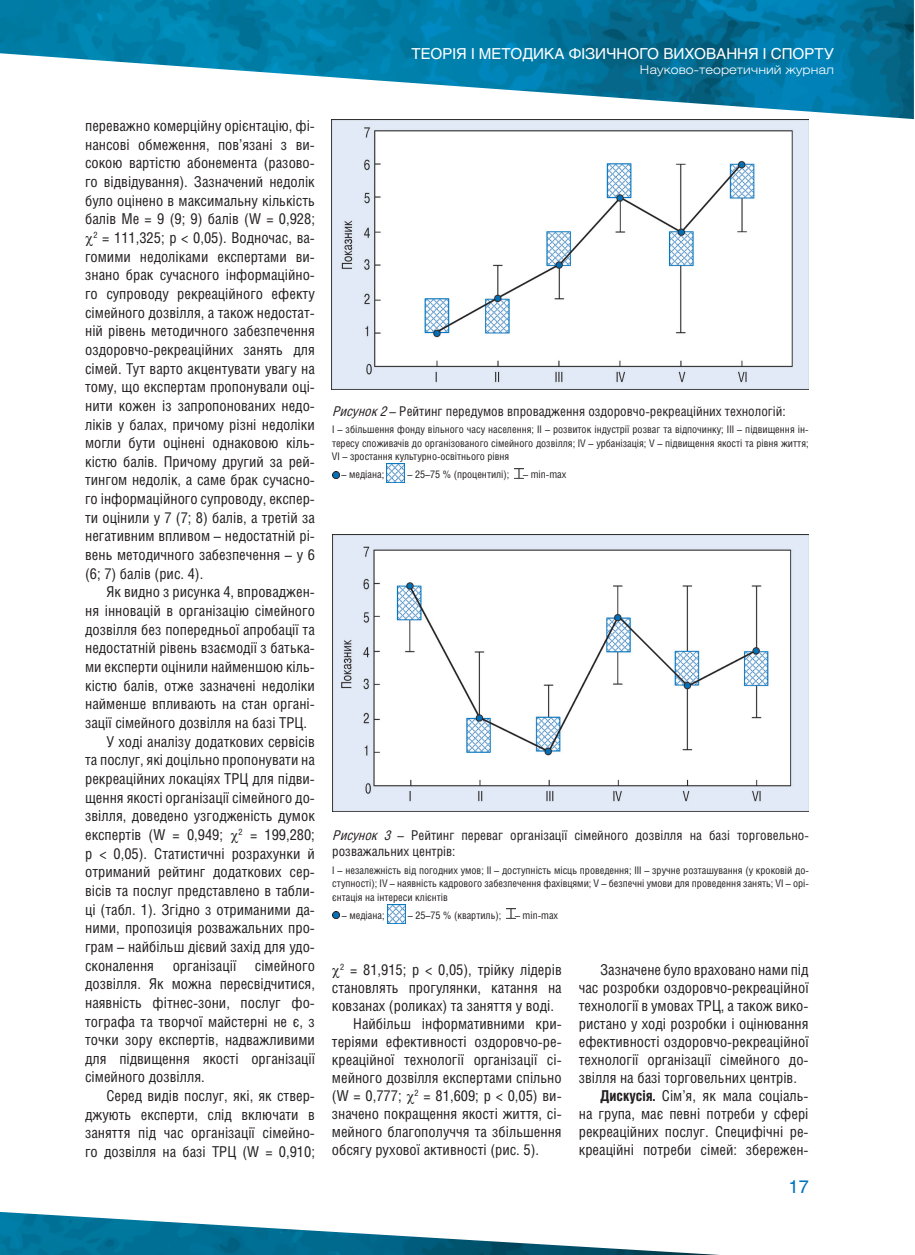
<style>
.page{position:relative;width:915px;height:1255px;background:#fff}
.page>*{position:absolute;margin:0;border:0;box-sizing:border-box;transform-origin:0 0}
.t1{font:18px "Helios C";color:#0072bc}
.t2{font:15px "Helios Cond C";color:#231f20}
.t3{font:15px "Helios C";color:#fff}
.t4{font:13.5px/16.2px "Helios Cond C";color:#231f20}
.t5{font:12px "Helios Ext Light C";color:#fff}
.t6{font:10.5px/13.5px "Helios Cond C";color:#231f20;text-align:justify}
.s1{font-style:italic}
.s2{font-weight:700}
</style>
<div class="page">
<img style="left:0;top:0;width:913px;height:119px">
<img style="left:0;top:1211px;width:703px;height:43px">
<svg style="left:332px;top:471px;width:7px;height:7px"></svg>
<img style="left:386px;top:464px;width:19px;height:18px">
<svg style="left:514px;top:468px;width:9px;height:10px"></svg>
<img style="left:332px;top:119px;width:475px;height:270px">
<svg style="left:332px;top:911px;width:7px;height:7px"></svg>
<img style="left:387px;top:904px;width:18px;height:19px">
<svg style="left:506px;top:908px;width:9px;height:10px"></svg>
<img style="left:332px;top:534px;width:476px;height:277px">
<p class="t3" style="left:411px;top:44px;width:227px">Теорія і методика фізичного</p>
<p class="t3" style="left:663px;top:44px;width:170px">виховання і спорту</p>
<p class="t5" style="left:639px;top:62px;width:196px">Науково-теоретичний журнал</p>
<p class="t2" style="left:85px;top:117px;width:231px">переважно комерційну орієнтацію, фі-</p>
<p class="t2" style="left:85px;top:135px;width:231px">нансові обмеження, пов’язані з ви-</p>
<p class="t2" style="left:85px;top:154px;width:231px">сокою вартістю абонемента (разово-</p>
<p class="t2" style="left:85px;top:173px;width:231px">го відвідування). Зазначений недолік</p>
<p class="t2" style="left:85px;top:191px;width:231px">було оцінено в максимальну кількість</p>
<p class="t2" style="left:85px;top:210px;width:231px">балів Ме = 9 (9; 9) балів (W = 0,928;</p>
<p class="t2" style="left:93px;top:228px;width:223px"><sup>2</sup> = 111,325; p &lt; 0,05). Водночас, ва-</p>
<p class="t2" style="left:85px;top:247px;width:231px">гомими недоліками експертами ви-</p>
<p class="t2" style="left:85px;top:266px;width:231px">знано брак сучасного інформаційно-</p>
<p class="t2" style="left:85px;top:284px;width:231px">го супроводу рекреаційного ефекту</p>
<p class="t2" style="left:85px;top:303px;width:231px">сімейного дозвілля, а також недостат-</p>
<p class="t2" style="left:85px;top:322px;width:231px">ній рівень методичного забезпечення</p>
<p class="t2" style="left:85px;top:340px;width:231px">оздоровчо-рекреаційних занять для</p>
<p class="t2" style="left:85px;top:359px;width:231px">сімей. Тут варто акцентувати увагу на</p>
<p class="t2" style="left:85px;top:378px;width:231px">тому, що експертам пропонували оці-</p>
<p class="t2" style="left:85px;top:396px;width:231px">нити кожен із запропонованих недо-</p>
<p class="t2" style="left:85px;top:415px;width:231px">ліків у балах, причому різні недоліки</p>
<p class="t2" style="left:85px;top:434px;width:231px">могли бути оцінені однаковою кіль-</p>
<p class="t2" style="left:85px;top:452px;width:231px">кістю балів. Причому другий за рей-</p>
<p class="t2" style="left:85px;top:471px;width:231px">тингом недолік, а саме брак сучасно-</p>
<p class="t2" style="left:85px;top:490px;width:231px">го інформаційного супроводу, експер-</p>
<p class="t2" style="left:85px;top:508px;width:231px">ти оцінили у 7 (7; 8) балів, а третій за</p>
<p class="t2" style="left:85px;top:527px;width:231px">негативним впливом – недостатній рі-</p>
<p class="t2" style="left:85px;top:545px;width:231px">вень методичного забезпечення – у 6</p>
<p class="t2" style="left:85px;top:564px;width:120px">(6; 7) балів (рис. 4).</p>
<p class="t2" style="left:106px;top:583px;width:210px">Як видно з рисунка 4, впроваджен-</p>
<p class="t2" style="left:85px;top:601px;width:231px">ня інновацій в організацію сімейного</p>
<p class="t2" style="left:85px;top:620px;width:231px">дозвілля без попередньої апробації та</p>
<p class="t2" style="left:85px;top:639px;width:231px">недостатній рівень взаємодії з батька-</p>
<p class="t2" style="left:85px;top:657px;width:231px">ми експерти оцінили найменшою кіль-</p>
<p class="t2" style="left:85px;top:676px;width:231px">кістю балів, отже зазначені недоліки</p>
<p class="t2" style="left:85px;top:695px;width:231px">найменше впливають на стан органі-</p>
<p class="t2" style="left:85px;top:713px;width:223px">зації сімейного дозвілля на базі ТРЦ.</p>
<p class="t2" style="left:106px;top:732px;width:210px">У ході аналізу додаткових сервісів</p>
<p class="t2" style="left:85px;top:751px;width:231px">та послуг, які доцільно пропонувати на</p>
<p class="t2" style="left:85px;top:769px;width:231px">рекреаційних локаціях ТРЦ для підви-</p>
<p class="t2" style="left:85px;top:788px;width:231px">щення якості організації сімейного до-</p>
<p class="t2" style="left:85px;top:806px;width:231px">звілля, доведено узгодженість думок</p>
<p class="t2" style="left:85px;top:825px;width:231px">експертів (W = 0,949; <sup>2</sup> = 199,280;</p>
<p class="t2" style="left:85px;top:844px;width:231px">p &lt; 0,05). Статистичні розрахунки й</p>
<p class="t2" style="left:85px;top:862px;width:231px">отриманий рейтинг додаткових сер-</p>
<p class="t2" style="left:85px;top:881px;width:231px">вісів та послуг представлено в табли-</p>
<p class="t2" style="left:85px;top:900px;width:231px">ці (табл. 1). Згідно з отриманими да-</p>
<p class="t2" style="left:85px;top:918px;width:231px">ними, пропозиція розважальних про-</p>
<p class="t2" style="left:85px;top:937px;width:231px">грам – найбільш дієвий захід для удо-</p>
<p class="t2" style="left:85px;top:956px;width:231px">сконалення організації сімейного</p>
<p class="t2" style="left:85px;top:974px;width:231px">дозвілля. Як можна пересвідчитися,</p>
<p class="t2" style="left:85px;top:993px;width:231px">наявність фітнес-зони, послуг фо-</p>
<p class="t2" style="left:85px;top:1012px;width:231px">тографа та творчої майстерні не є, з</p>
<p class="t2" style="left:85px;top:1030px;width:231px">точки зору експертів, надважливими</p>
<p class="t2" style="left:85px;top:1049px;width:231px">для підвищення якості організації</p>
<p class="t2" style="left:85px;top:1068px;width:121px">сімейного дозвілля.</p>
<p class="t2" style="left:106px;top:1086px;width:210px">Серед видів послуг, які, як ствер-</p>
<p class="t2" style="left:85px;top:1105px;width:231px">джують експерти, слід включати в</p>
<p class="t2" style="left:85px;top:1124px;width:231px">заняття під час організації сімейно-</p>
<p class="t2" style="left:85px;top:1142px;width:231px">го дозвілля на базі ТРЦ (W = 0,910;</p>
<p class="t4" style="left:332px;top:402px;width:455px"><span class="s1">Рисунок2</span>– Рейтинг передумов впровадження оздоровчо-рекреаційних технологій:</p>
<p class="t6" style="left:332px;top:422px;width:478px">I – збільшення фонду вільного часу населення; II – розвиток індустрії розваг та відпочинку; III – підвищення ін&shy;тересу споживачів до організованого сімейного дозвілля; IV – урбанізація; V – підвищення якості та рівня життя; VI – зростання культурно-освітнього рівня</p>
<p class="t6" style="left:341px;top:467px;width:44px">– медіана;</p>
<p class="t6" style="left:407px;top:467px;width:103px">– 25–75 % (процентилі);</p>
<p class="t6" style="left:523px;top:467px;width:45px">– min-max</p>
<p class="t4" style="left:332px;top:826px;width:478px"><span class="s1">Рисунок 3</span> – Рейтинг переваг організації сімейного дозвілля на базі торговельно&shy;розважальних центрів:</p>
<p class="t6" style="left:332px;top:863px;width:478px">I – незалежність від погодних умов; II – доступність місць проведення; III – зручне розташування (у кроковій до&shy;ступності); IV – наявність кадрового забезпечення фахівцями; V – безпечні умови для проведення занять; VI – орі&shy;єнтація на інтереси клієнтів</p>
<p class="t6" style="left:342px;top:907px;width:44px">– медіана;</p>
<p class="t6" style="left:407px;top:907px;width:95px">– 25–75 % (квартиль);</p>
<p class="t6" style="left:515px;top:907px;width:45px">– min-max</p>
<p class="t2" style="left:340px;top:960px;width:223px"><sup>2</sup> = 81,915; p &lt; 0,05), трійку лідерів</p>
<p class="t2" style="left:332px;top:978px;width:231px">становлять прогулянки, катання на</p>
<p class="t2" style="left:332px;top:996px;width:223px">ковзанах (роликах) та заняття у воді.</p>
<p class="t2" style="left:353px;top:1014px;width:210px">Найбільш інформативними кри-</p>
<p class="t2" style="left:332px;top:1032px;width:231px">теріями ефективності оздоровчо-ре-</p>
<p class="t2" style="left:332px;top:1050px;width:231px">креаційної технології організації сі-</p>
<p class="t2" style="left:332px;top:1068px;width:231px">мейного дозвілля експертами спільно</p>
<p class="t2" style="left:332px;top:1086px;width:231px">(W = 0,777; <sup>2</sup> = 81,609; p &lt; 0,05) ви-</p>
<p class="t2" style="left:332px;top:1104px;width:231px">значено покращення якості життя, сі-</p>
<p class="t2" style="left:332px;top:1122px;width:231px">мейного благополуччя та збільшення</p>
<p class="t2" style="left:332px;top:1140px;width:208px">обсягу рухової активності (рис. 5).</p>
<p class="t2" style="left:600px;top:960px;width:210px">Зазначене було враховано нами під</p>
<p class="t2" style="left:578px;top:978px;width:231px">час розробки оздоровчо-рекреаційної</p>
<p class="t2" style="left:578px;top:996px;width:231px">технології в умовах ТРЦ, а також вико-</p>
<p class="t2" style="left:578px;top:1014px;width:231px">ристано у ході розробки і оцінювання</p>
<p class="t2" style="left:578px;top:1032px;width:231px">ефективності оздоровчо-рекреаційної</p>
<p class="t2" style="left:578px;top:1050px;width:231px">технології організації сімейного до-</p>
<p class="t2" style="left:578px;top:1068px;width:220px">звілля на базі торговельних центрів.</p>
<p class="t2" style="left:600px;top:1086px;width:210px"><span class="s2">Дискусія.</span> Сім’я, як мала соціаль-</p>
<p class="t2" style="left:578px;top:1104px;width:231px">на група, має певні потреби у сфері</p>
<p class="t2" style="left:578px;top:1122px;width:231px">рекреаційних послуг. Специфічні ре-</p>
<p class="t2" style="left:578px;top:1140px;width:231px">креаційні потреби сімей: збережен-</p>
<p class="t1" style="left:788px;top:1175px;width:22px">17</p>
</div>
